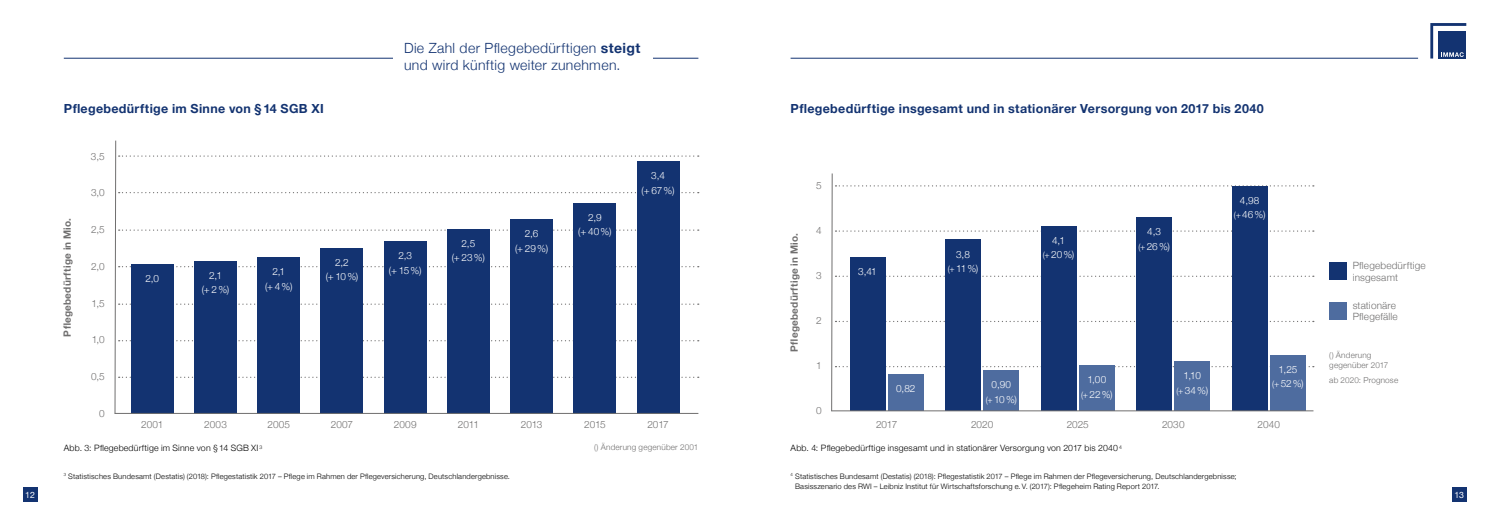
<style>
.page{position:relative;width:1489px;height:525px;background:#fff}
.page>*{position:absolute;margin:0;border:0;box-sizing:border-box;transform-origin:0 0}
.t1{font:300 14px/17.5px "Helvetica Neue";letter-spacing:.025em;color:#133371}
.t2{font:700 12.5px "Helvetica Neue";letter-spacing:.025em;color:#133371}
.t3{font:300 10px/14.6px "Helvetica Neue";letter-spacing:-.005em;color:#fff;text-align:center}
.t4{font:300 10px/11.8px "Helvetica Neue";letter-spacing:.015em;color:#706f6f}
.t5{font:700 10px "Helvetica Neue";letter-spacing:.025em;color:#706f6f}
.t6{font:300 8.75px "Helvetica Neue";letter-spacing:.02em;color:#000}
.t7{font:8.75px "Helvetica Neue";color:#fff}
.t8{font:300 8.12px/10px "Helvetica Neue";letter-spacing:.02em;color:#706f6f}
.t9{font:300 7.5px/10px "Helvetica Neue";letter-spacing:.025em;color:#000}
.s1{font-weight:700}
.s2{font-size:8.75px}
</style>
<div class="page">
<div style="left:1451px;top:487px;width:15px;height:14px;background:#133371"></div>
<hr style="left:790px;top:58px;width:627px;height:1px;background:#133371">
<svg style="left:1430px;top:23px;width:36px;height:35px"></svg>
<div style="left:23px;top:487px;width:14px;height:14px;background:#133371"></div>
<hr style="left:64px;top:58px;width:634px;height:1px;background:#133371">
<svg style="left:114px;top:140px;width:584px;height:274px"></svg>
<div style="left:131px;top:263px;width:43px;height:150px;background:#133371"></div>
<div style="left:194px;top:261px;width:43px;height:152px;background:#133371"></div>
<div style="left:257px;top:257px;width:43px;height:156px;background:#133371"></div>
<div style="left:321px;top:248px;width:42px;height:165px;background:#133371"></div>
<div style="left:384px;top:241px;width:42px;height:172px;background:#133371"></div>
<div style="left:447px;top:229px;width:42px;height:184px;background:#133371"></div>
<div style="left:510px;top:219px;width:43px;height:194px;background:#133371"></div>
<div style="left:573px;top:203px;width:43px;height:210px;background:#133371"></div>
<div style="left:636px;top:161px;width:43px;height:252px;background:#133371"></div>
<hr style="left:115px;top:413px;width:583px;height:1px;background:#706f6f">
<div style="left:1329px;top:262px;width:17px;height:18px;background:#133371"></div>
<div style="left:1329px;top:302px;width:17px;height:17px;background:#4e6c9f"></div>
<svg style="left:831px;top:173px;width:482px;height:237px"></svg>
<div style="left:1231px;top:186px;width:36px;height:224px;background:#133371"></div>
<div style="left:1270px;top:354px;width:35px;height:56px;background:#4e6c9f"></div>
<div style="left:1136px;top:217px;width:35px;height:193px;background:#133371"></div>
<div style="left:1174px;top:361px;width:36px;height:49px;background:#4e6c9f"></div>
<div style="left:1040px;top:226px;width:36px;height:184px;background:#133371"></div>
<div style="left:1079px;top:365px;width:35px;height:45px;background:#4e6c9f"></div>
<div style="left:945px;top:240px;width:35px;height:170px;background:#133371"></div>
<div style="left:983px;top:370px;width:36px;height:40px;background:#4e6c9f"></div>
<div style="left:849px;top:257px;width:36px;height:153px;background:#133371"></div>
<div style="left:888px;top:374px;width:35px;height:36px;background:#4e6c9f"></div>
<hr style="left:831px;top:410px;width:482px;height:1px;background:#706f6f">
<div style="left:393px;top:36px;width:259px;height:44px;background:#fff"></div>
<h1 class="t1" style="left:404px;top:38px;width:238px">Die Zahl der Pflegebedürftigen <span class="s1">steigt </span>und wird künftig weiter zunehmen.</h1>
<h2 class="t2" style="left:64px;top:99px;width:261px">Pflegebedürftige im Sinne von § 14 SGB XI</h2>
<h2 class="t2" style="left:790px;top:99px;width:474px">Pflegebedürftige insgesamt und in stationärer Versorgung von 2017 bis 2040</h2>
<h3 class="t5" style="left:60px;top:336px;width:120px;rotate:-90deg">Pflegebedürftige in Mio.</h3>
<h3 class="t4" style="left:91px;top:149px;width:15px">3,5</h3>
<h3 class="t4" style="left:91px;top:186px;width:15px">3,0</h3>
<h3 class="t4" style="left:91px;top:223px;width:15px">2,5</h3>
<h3 class="t4" style="left:91px;top:259px;width:15px">2,0</h3>
<h3 class="t4" style="left:92px;top:296px;width:15px">1,5</h3>
<h3 class="t4" style="left:92px;top:333px;width:15px">1,0</h3>
<h3 class="t4" style="left:91px;top:370px;width:15px">0,5</h3>
<h3 class="t4" style="left:99px;top:406px;width:7px">0</h3>
<h3 class="t3" style="left:145px;top:270px;width:15px">2,0</h3>
<h3 class="t3" style="left:202px;top:267px;width:29px">2,1<br>(+ 2%)</h3>
<h3 class="t3" style="left:265px;top:263px;width:29px">2,1<br>(+ 4%)</h3>
<h3 class="t3" style="left:325px;top:254px;width:34px">2,2<br>(+ 10%)</h3>
<h3 class="t3" style="left:461px;top:235px;width:15px">2,5</h3>
<h3 class="t3" style="left:398px;top:247px;width:15px">2,3</h3>
<h3 class="t3" style="left:452px;top:250px;width:35px">(+ 23%)</h3>
<h3 class="t3" style="left:389px;top:262px;width:34px">(+ 15 %)</h3>
<h3 class="t3" style="left:515px;top:226px;width:35px">2,6<br>(+ 29%)</h3>
<h3 class="t3" style="left:578px;top:209px;width:35px">2,9<br>(+ 40%)</h3>
<h3 class="t3" style="left:641px;top:168px;width:34px">3,4<br>(+ 67%)</h3>
<h3 class="t4" style="left:141px;top:417px;width:24px">2001</h3>
<h3 class="t4" style="left:204px;top:417px;width:24px">2003</h3>
<h3 class="t4" style="left:267px;top:417px;width:24px">2005</h3>
<h3 class="t4" style="left:331px;top:417px;width:24px">2007</h3>
<h3 class="t4" style="left:394px;top:417px;width:24px">2009</h3>
<h3 class="t4" style="left:458px;top:417px;width:23px">2011</h3>
<h3 class="t4" style="left:521px;top:417px;width:23px">2013</h3>
<h3 class="t4" style="left:584px;top:417px;width:23px">2015</h3>
<h3 class="t4" style="left:647px;top:417px;width:23px">2017</h3>
<p class="t6" style="left:64px;top:441px;width:200px">Abb. 3: Pflegebedürftige im Sinne von §14 SGB XI <sup>3</sup></p>
<p class="t8" style="left:594px;top:441px;width:106px">() Änderung gegenüber 2001</p>
<h3 class="t5" style="left:786px;top:351px;width:120px;rotate:-90deg">Pflegebedürftige in Mio.</h3>
<h3 class="t4" style="left:816px;top:179px;width:7px">5</h3>
<h3 class="t4" style="left:816px;top:224px;width:7px">4</h3>
<h3 class="t4" style="left:816px;top:269px;width:7px">3</h3>
<h3 class="t4" style="left:816px;top:314px;width:7px">2</h3>
<h3 class="t4" style="left:816px;top:359px;width:7px">1</h3>
<h3 class="t4" style="left:816px;top:404px;width:7px">0</h3>
<h3 class="t3" style="left:858px;top:263px;width:20px">3,41</h3>
<h3 class="t3" style="left:947px;top:246px;width:32px">3,8<br><span class="s2">(+</span> 11%)</h3>
<h3 class="t3" style="left:1042px;top:232px;width:33px">4,1<br><span class="s2">(+</span> 20%)</h3>
<h3 class="t3" style="left:896px;top:380px;width:21px">0,82</h3>
<h3 class="t4" style="left:876px;top:417px;width:23px">2017</h3>
<h3 class="t3" style="left:985px;top:376px;width:33px">0,90<br><span class="s2">(+</span> 10%)</h3>
<h3 class="t4" style="left:971px;top:417px;width:24px">2020</h3>
<h3 class="t3" style="left:1080px;top:371px;width:33px">1,00<br><span class="s2">(+</span> 22%)</h3>
<h3 class="t4" style="left:1066px;top:417px;width:24px">2025</h3>
<p class="t6" style="left:790px;top:441px;width:333px">Abb. 4: Pflegebedürftige insgesamt und in stationärer Versorgung von 2017 bis 2040 <sup>4</sup></p>
<h3 class="t3" style="left:1138px;top:223px;width:33px">4,3<br><span class="s2">(+</span> 26%)</h3>
<h3 class="t3" style="left:1176px;top:367px;width:33px">1,10<br><span class="s2">(+</span> 34%)</h3>
<h3 class="t4" style="left:1161px;top:417px;width:24px">2030</h3>
<h3 class="t3" style="left:1233px;top:192px;width:33px">4,98<br><span class="s2">(+</span> 46%)</h3>
<h3 class="t3" style="left:1272px;top:360px;width:33px">1,25<br><span class="s2">(+</span> 52%)</h3>
<h3 class="t4" style="left:1257px;top:417px;width:24px">2040</h3>
<h3 class="t4" style="left:1352px;top:258px;width:75px">Pflegebedürftige insgesamt</h3>
<h3 class="t4" style="left:1352px;top:298px;width:46px">stationäre<br>Pflegefälle</h3>
<p class="t8" style="left:1329px;top:349px;width:60px">() Änderung gegenüber 2017</p>
<p class="t8" style="left:1329px;top:374px;width:70px">ab 2020: Prognose</p>
<p class="t9" style="left:64px;top:470px;width:448px"><sup>3</sup> Statistisches Bundesamt (Destatis) (2018): Pflegestatistik 2017 – Pflege im Rahmen der Pflegeversicherung, Deutschlandergebnisse.</p>
<p class="t9" style="left:795px;top:470px;width:443px;text-indent:-5px"><sup>4</sup> Statistisches Bundesamt (Destatis) (2018): Pflegestatistik 2017 – Pflege im Rahmen der Pflegeversicherung, Deutschlandergebnisse;<br>Basisszenario des RWI – Leibniz Institut für Wirtschaftsforschung e.V. (2017): Pflegeheim Rating Report 2017.</p>
<p class="t7" style="left:25px;top:488px;width:11px">12</p>
<p class="t7" style="left:1454px;top:488px;width:11px">13</p>
</div>
